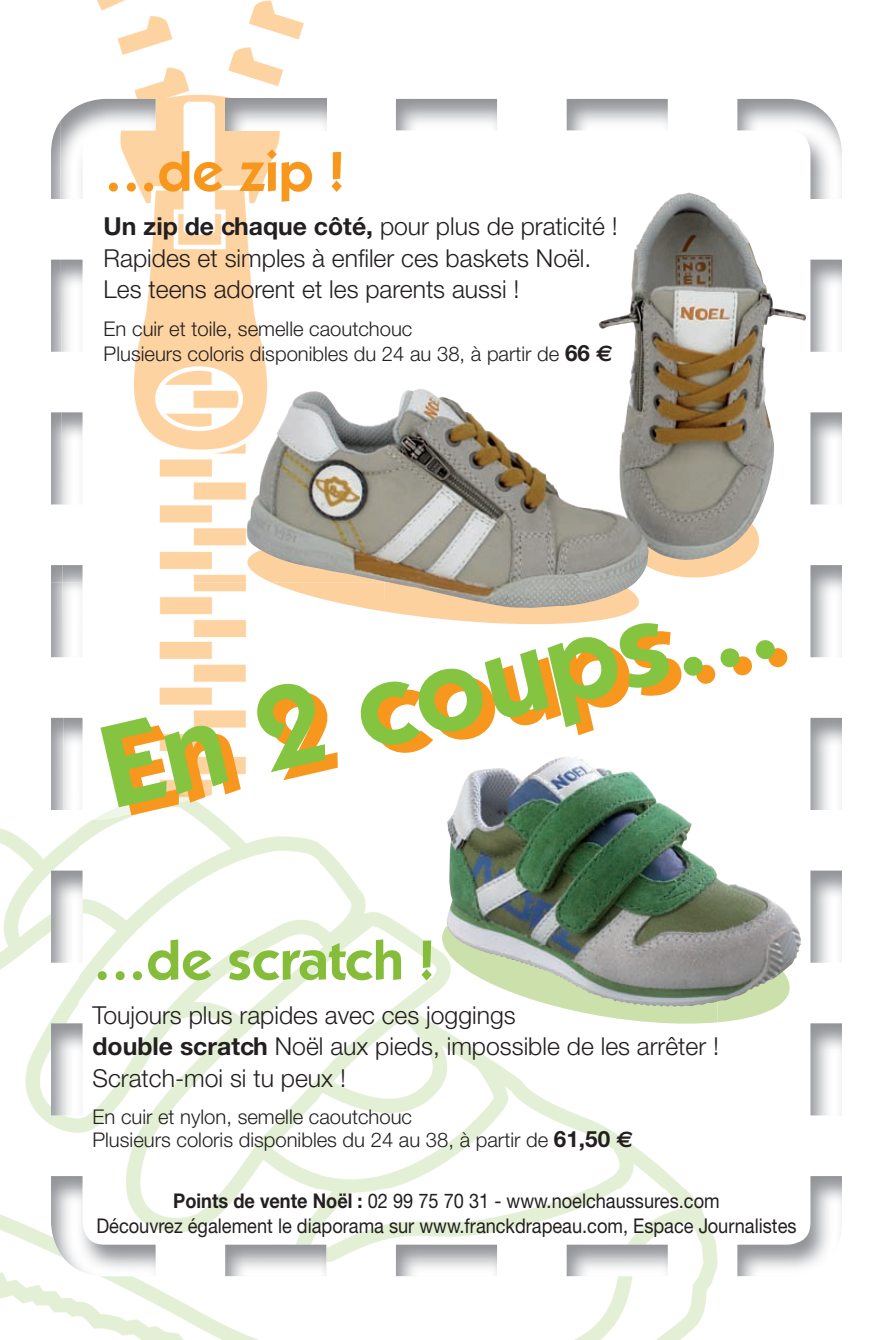
<style>
.page{position:relative;width:893px;height:1340px;background:#fff}
.page>*{position:absolute;margin:0;border:0;box-sizing:border-box;transform-origin:0 0}
.t1{font:600 113.17px "Koblenz";color:#f7971d}
.t2{font:600 54px "Koblenz";color:#85bd3b}
.t3{font:600 54px "Koblenz";color:#f7971d}
.t4{font:300 24.75px/31.5px "Helvetica Neue";color:#231f20}
.t5{font:300 20.25px/22.5px "Helvetica Neue";color:#231f20}
.t6{font:20.25px/24.8px "Helvetica Neue CE";color:#231f20;text-align:center;scale:.9 1}
.s1{font-family:"Helvetica Neue CE";font-weight:700}
.s2{font-family:"Helvetica Neue CE";font-weight:700;font-size:22.5px}
.s3{font-family:"Euro Sans";font-weight:700;font-size:22.5px}
.s4{font-family:"Helvetica Neue";font-weight:700}
</style>
<div class="page">
<img style="left:0;top:657px;width:79px;height:660px">
<img style="left:319px;top:624px;width:398px;height:715px">
<img style="left:79px;top:819px;width:240px;height:520px">
<img style="left:60px;top:0;width:267px;height:582px">
<img style="left:63px;top:582px;width:324px;height:237px">
<img style="left:51px;top:260px;width:32px;height:92px">
<img style="left:51px;top:412px;width:32px;height:92px">
<img style="left:51px;top:565px;width:32px;height:92px">
<img style="left:51px;top:718px;width:32px;height:92px">
<img style="left:51px;top:870px;width:32px;height:245px">
<img style="left:225px;top:1244px;width:443px;height:32px">
<img style="left:810px;top:260px;width:32px;height:855px">
<img style="left:396px;top:99px;width:272px;height:31px">
<img style="left:225px;top:99px;width:101px;height:31px">
<img style="left:737px;top:99px;width:105px;height:100px">
<img style="left:51px;top:122px;width:9px;height:77px">
<img style="left:60px;top:99px;width:96px;height:100px">
<img style="left:737px;top:1176px;width:105px;height:100px">
<img style="left:51px;top:1176px;width:105px;height:100px">
<svg style="left:717px;top:932px;width:75px;height:90px"></svg>
<img style="left:438px;top:902px;width:279px;height:121px">
<img style="left:444px;top:755px;width:328px;height:252px">
<img style="left:385px;top:608px;width:251px;height:16px">
<img style="left:272px;top:608px;width:113px;height:3px">
<img style="left:246px;top:195px;width:530px;height:413px">
<h2 class="t3" style="left:104px;top:139px;width:242px">…de zip !</h2>
<p class="t4" style="left:104px;top:210px;width:516px"><span class="s1">Un zip de chaque côté,</span> pour plus de praticité !<br>Rapides et simples à enfiler ces baskets Noël.<br>Les teens adorent et les parents aussi !</p>
<p class="t5" style="left:104px;top:316px;width:511px;line-height:24.8px">En cuir et toile, semelle caoutchouc<br>Plusieurs coloris disponibles du 24 au 38, à partir de <span class="s2">66</span> <span class="s3">€</span></p>
<h1 class="t1" style="left:101px;top:710px;width:691px;rotate:-13deg">En 2 coups…</h1>
<h2 class="t2" style="left:92px;top:927px;width:343px">…de scratch !</h2>
<p class="t4" style="left:92px;top:998px;width:628px">Toujours plus rapides avec ces joggings<br><span class="s1">double scratch</span> Noël aux pieds, impossible de les arrêter !<br>Scratch-moi si tu peux !</p>
<p class="t5" style="left:92px;top:1105px;width:542px">En cuir et nylon, semelle caoutchouc<br>Plusieurs coloris disponibles du 24 au 38, à partir de <span class="s2">61,50</span> <span class="s3">€</span></p>
<p class="t6" style="left:96px;top:1189px;width:779px"><span class="s4">Points de vente Noël :</span> 02 99 75 70 31 - www.noelchaussures.com<br>Découvrez également le diaporama sur www.franckdrapeau.com, Espace Journalistes</p>
</div>
